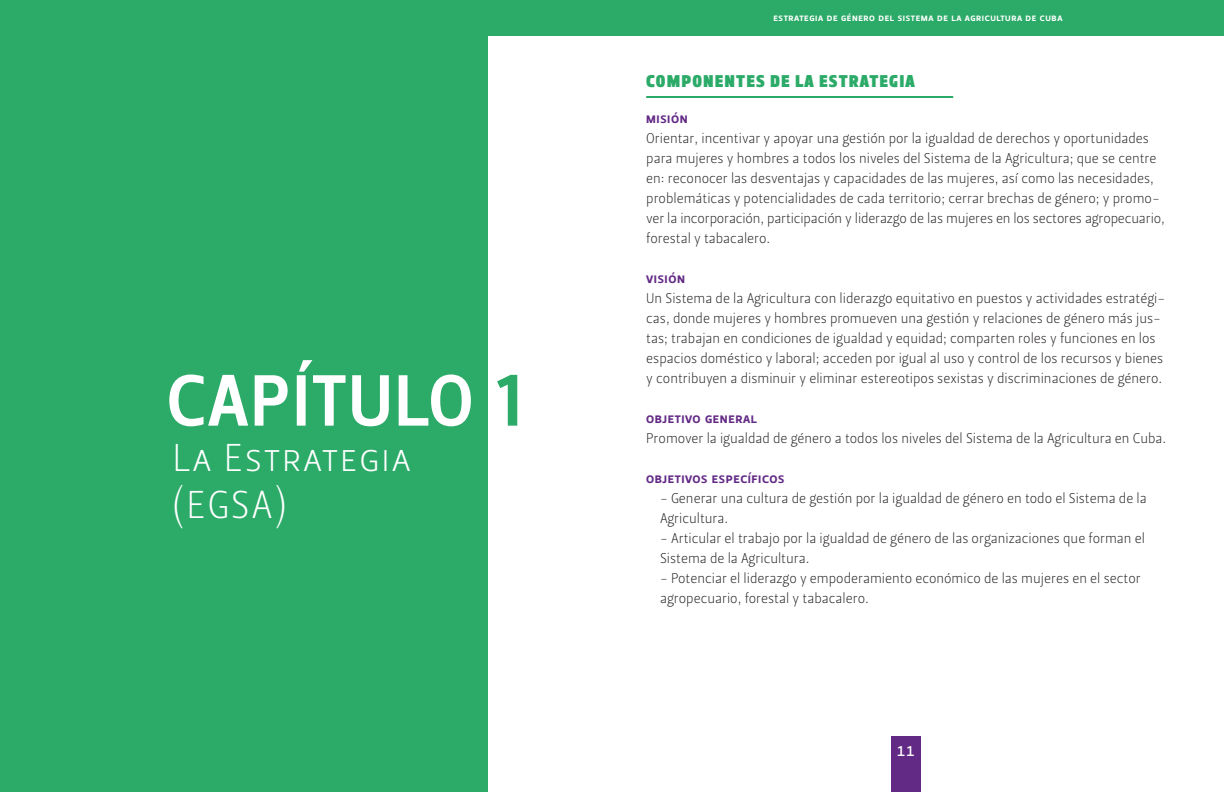
<style>
.page{position:relative;width:1224px;height:792px;background:#fff}
.page>*{position:absolute;margin:0;border:0;box-sizing:border-box;transform-origin:0 0}
.t1{font:72px "Leitura Sans Grot 3";letter-spacing:.04em;color:#fff}
.t2{font:38.7px/46.4px "Leitura Sans Grot 1";letter-spacing:.04em;color:#fff}
.t3{font:22px "Leitura Headline Sans";letter-spacing:.05em;color:#2baa68}
.t4{font:18px "Leitura Sans Grot 2";color:#fff}
.t5{font:14px/20px "Leitura Sans Grot 1";color:#231f20}
.t6{font:14px "Leitura Sans Grot 3";letter-spacing:.04em;color:#622985}
.t7{font:10px "Leitura Sans Grot 3";letter-spacing:.06em;color:#fff}
.s1{font-size:77px;color:#2baa68}
</style>
<div class="page">
<div style="left:891px;top:736px;width:30px;height:56px;background:#622985"></div>
<div style="left:0;top:0;width:612px;height:36px;background:#2baa68"></div>
<div style="left:612px;top:0;width:612px;height:36px;background:#2baa68"></div>
<div style="left:0;top:0;width:488px;height:792px;background:#2baa68"></div>
<hr style="left:646px;top:96px;width:307px;height:2px;background:#2baa68">
<h1 class="t1" style="left:167px;top:359px;width:357px">CAPÍTULO <span class="s1">1</span></h1>
<h2 class="t2" style="left:172px;top:436px;width:240px">La Estrategia (EGSA)</h2>
<p class="t7" style="left:773px;top:12px;width:291px">estrategia de género del sistema de la agricultura de cuba</p>
<h3 class="t3" style="left:646px;top:66px;width:270px">componentes de la estrategia</h3>
<p class="t6" style="left:646px;top:110px;width:43px">misión</p>
<p class="t5" style="left:646px;top:128px;width:520px">Orientar, incentivar y apoyar una gestión por la igualdad de derechos y oportunidades para mujeres y hombres a todos los niveles del Sistema de la Agricultura; que se centre en: reconocer las desventajas y capacidades de las mujeres, así como las necesidades, problemáticas y potencialidades de cada territorio; cerrar brechas de género; y promo&shy;ver la incorporación, participación y liderazgo de las mujeres en los sectores agropecuario, forestal y tabacalero.</p>
<p class="t6" style="left:646px;top:270px;width:40px">visión</p>
<p class="t5" style="left:646px;top:288px;width:521px">Un Sistema de la Agricultura con liderazgo equitativo en puestos y actividades estratégi&shy;cas, donde mujeres y hombres promueven una gestión y relaciones de género más jus&shy;tas; trabajan en condiciones de igualdad y equidad; comparten roles y funciones en los espacios doméstico y laboral; acceden por igual al uso y control de los recursos y bienes y contribuyen a disminuir y eliminar estereotipos sexistas y discriminaciones de género.</p>
<p class="t6" style="left:646px;top:410px;width:112px">objetivo general</p>
<p class="t5" style="left:646px;top:428px;width:522px">Promover la igualdad de género a todos los niveles del Sistema de la Agricultura en Cuba.</p>
<p class="t6" style="left:646px;top:470px;width:140px">objetivos específicos</p>
<p class="t5" style="left:660px;top:488px;width:488px">- Generar una cultura de gestión por la igualdad de género en todo el Sistema de la<br>Agricultura.</p>
<p class="t5" style="left:660px;top:528px;width:487px">- Articular el trabajo por la igualdad de género de las organizaciones que forman el<br>Sistema de la Agricultura.</p>
<p class="t5" style="left:660px;top:568px;width:482px">- Potenciar el liderazgo y empoderamiento económico de las mujeres en el sector agropecuario, forestal y tabacalero.</p>
<p class="t4" style="left:897px;top:740px;width:19px">11</p>
</div>
